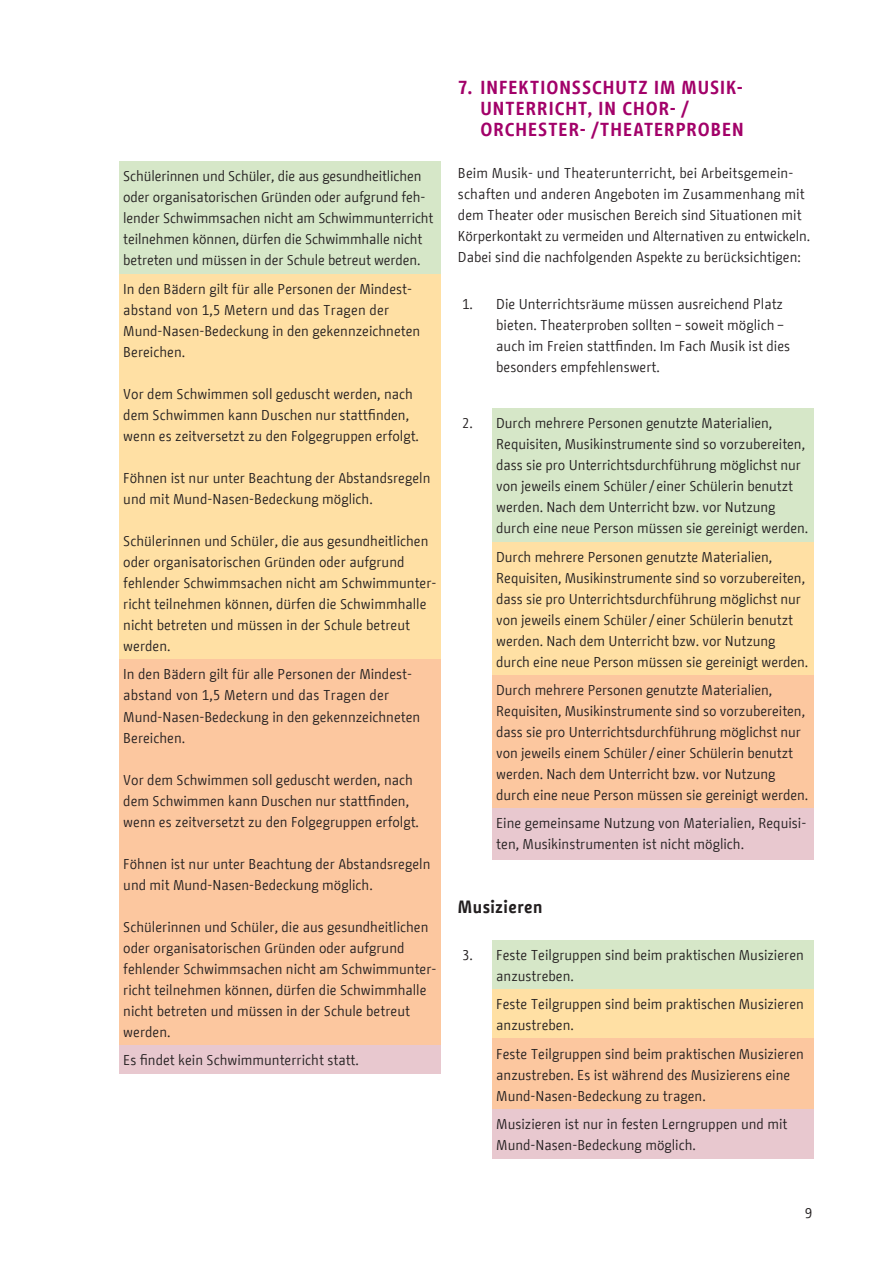
<style>
.page{position:relative;width:893px;height:1263px;background:#fff}
.page>*{position:absolute;margin:0;border:0;box-sizing:border-box;transform-origin:0 0}
.t1{font:700 18.75px/21px "BMF Change";letter-spacing:.05em;color:#a20169}
.t2{font:700 17.7px "BMF Change";letter-spacing:.025em;color:#231f20}
.t3{font:14.25px/21px "BMF Change";color:#231f20}
</style>
<div class="page">
<div style="left:119px;top:161px;width:322px;height:113px;background:#d6e7c8"></div>
<div style="left:119px;top:274px;width:322px;height:386px;background:#ffe0a4"></div>
<div style="left:119px;top:660px;width:322px;height:385px;background:#fcc79f"></div>
<div style="left:119px;top:1045px;width:322px;height:28px;background:#e8c8cf"></div>
<svg style="left:492px;top:408px;width:322px;height:1px"></svg>
<div style="left:492px;top:409px;width:322px;height:133px;background:#d6e7c8"></div>
<div style="left:492px;top:542px;width:322px;height:133px;background:#ffe0a4"></div>
<div style="left:492px;top:675px;width:322px;height:133px;background:#fcc79f"></div>
<div style="left:492px;top:808px;width:322px;height:52px;background:#e8c8cf"></div>
<div style="left:492px;top:940px;width:322px;height:49px;background:#d6e7c8"></div>
<div style="left:492px;top:989px;width:322px;height:50px;background:#ffe0a4"></div>
<div style="left:492px;top:1039px;width:322px;height:70px;background:#fcc79f"></div>
<div style="left:492px;top:1109px;width:322px;height:49px;background:#e8c8cf"></div>
<p class="t3" style="left:123px;top:165px;width:312px">Schülerinnen und Schüler, die aus gesundheitlichen oder organisatorischen Gründen oder aufgrund feh&shy;lender Schwimmsachen nicht am Schwimmunterricht teilnehmen können, dürfen die Schwimmhalle nicht betreten und müssen in der Schule betreut werden.</p>
<p class="t3" style="left:123px;top:279px;width:299px">In den Bädern gilt für alle Personen der Mindest&shy;abstand von 1,5 Metern und das Tragen der Mund-Nasen-Bedeckung in den gekennzeichneten Bereichen.</p>
<p class="t3" style="left:123px;top:384px;width:297px">Vor dem Schwimmen soll geduscht werden, nach dem Schwimmen kann Duschen nur stattfinden, wenn es zeitversetzt zu den Folgegruppen erfolgt.</p>
<p class="t3" style="left:123px;top:468px;width:309px">Föhnen ist nur unter Beachtung der Abstandsregeln und mit Mund-Nasen-Bedeckung möglich.</p>
<p class="t3" style="left:123px;top:531px;width:315px">Schülerinnen und Schüler, die aus gesundheitlichen oder organisatorischen Gründen oder aufgrund fehlender Schwimmsachen nicht am Schwimmunter&shy;richt teilnehmen können, dürfen die Schwimmhalle nicht betreten und müssen in der Schule betreut werden.</p>
<p class="t3" style="left:123px;top:664px;width:299px">In den Bädern gilt für alle Personen der Mindest&shy;abstand von 1,5 Metern und das Tragen der Mund-Nasen-Bedeckung in den gekennzeichneten Bereichen.</p>
<p class="t3" style="left:123px;top:769px;width:297px">Vor dem Schwimmen soll geduscht werden, nach dem Schwimmen kann Duschen nur stattfinden, wenn es zeitversetzt zu den Folgegruppen erfolgt.</p>
<p class="t3" style="left:123px;top:853px;width:309px">Föhnen ist nur unter Beachtung der Abstandsregeln und mit Mund-Nasen-Bedeckung möglich.</p>
<p class="t3" style="left:123px;top:916px;width:315px">Schülerinnen und Schüler, die aus gesundheitlichen oder organisatorischen Gründen oder aufgrund fehlender Schwimmsachen nicht am Schwimmunter&shy;richt teilnehmen können, dürfen die Schwimmhalle nicht betreten und müssen in der Schule betreut werden.</p>
<p class="t3" style="left:123px;top:1049px;width:237px">Es findet kein Schwimmunterricht statt.</p>
<h1 class="t1" style="left:480px;top:77px;width:265px;text-indent:-22px">7. INFEKTIONSSCHUTZ IM MUSIK-<br>UNTERRICHT, IN CHOR- /<br>ORCHESTER- /THEATERPROBEN</h1>
<p class="t3" style="left:458px;top:163px;width:354px">Beim Musik- und Theaterunterricht, bei Arbeitsgemein&shy;schaften und anderen Angeboten im Zusammenhang mit dem Theater oder musischen Bereich sind Situationen mit Körperkontakt zu vermeiden und Alternativen zu entwickeln.<br>Dabei sind die nachfolgenden Aspekte zu berücksichtigen:</p>
<p class="t3" style="left:496px;top:293px;width:295px;text-indent:-34px">1. Die Unterrichtsräume müssen ausreichend Platz bieten. Theaterproben sollten – soweit möglich – auch im Freien stattfinden. Im Fach Musik ist dies besonders empfehlenswert.</p>
<p class="t3" style="left:496px;top:413px;width:314px;text-indent:-34px">2. Durch mehrere Personen genutzte Materialien, Requisiten, Musikinstrumente sind so vorzubereiten, dass sie pro Unterrichtsdurchführung möglichst nur von jeweils einem Schüler /einer Schülerin benutzt werden. Nach dem Unterricht bzw. vor Nutzung durch eine neue Person müssen sie gereinigt werden.</p>
<p class="t3" style="left:496px;top:546px;width:314px">Durch mehrere Personen genutzte Materialien, Requisiten, Musikinstrumente sind so vorzubereiten, dass sie pro Unterrichtsdurchführung möglichst nur von jeweils einem Schüler /einer Schülerin benutzt werden. Nach dem Unterricht bzw. vor Nutzung durch eine neue Person müssen sie gereinigt werden.</p>
<p class="t3" style="left:496px;top:680px;width:314px">Durch mehrere Personen genutzte Materialien, Requisiten, Musikinstrumente sind so vorzubereiten, dass sie pro Unterrichtsdurchführung möglichst nur von jeweils einem Schüler /einer Schülerin benutzt werden. Nach dem Unterricht bzw. vor Nutzung durch eine neue Person müssen sie gereinigt werden.</p>
<p class="t3" style="left:496px;top:813px;width:312px">Eine gemeinsame Nutzung von Materialien, Requisi&shy;ten, Musikinstrumenten ist nicht möglich.</p>
<p class="t2" style="left:458px;top:894px;width:86px">Musizieren</p>
<p class="t3" style="left:496px;top:944px;width:309px;text-indent:-34px">3. Feste Teilgruppen sind beim praktischen Musizieren anzustreben.</p>
<p class="t3" style="left:496px;top:994px;width:309px">Feste Teilgruppen sind beim praktischen Musizieren anzustreben.</p>
<p class="t3" style="left:496px;top:1043px;width:309px">Feste Teilgruppen sind beim praktischen Musizieren anzustreben. Es ist während des Musizierens eine<br>Mund-Nasen-Bedeckung zu tragen.</p>
<p class="t3" style="left:496px;top:1113px;width:293px">Musizieren ist nur in festen Lerngruppen und mit<br>Mund-Nasen-Bedeckung möglich.</p>
<p class="t3" style="left:805px;top:1202px;width:9px">9</p>
</div>
